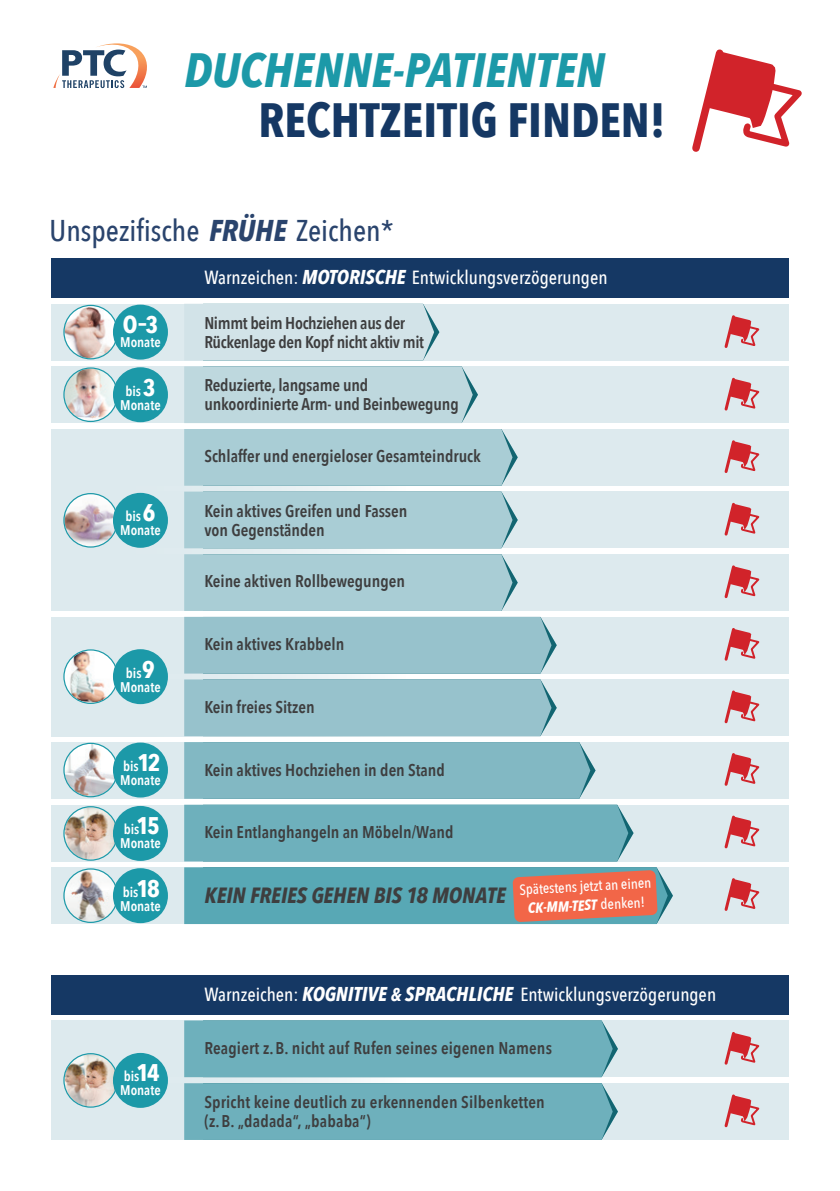
<style>
.page{position:relative;width:840px;height:1191px;background:#fff}
.page>*{position:absolute;margin:0;border:0;box-sizing:border-box;transform-origin:0 0}
.t1{font:italic 700 48px "Avenir Next Condensed";color:#1c99a8}
.t2{font:700 48px "Avenir Next Condensed";color:#153864}
.t3{font:500 30px "Avenir Next Condensed";color:#2a446d}
.t4{font:700 24px "Avenir Next Condensed";color:#fff}
.t5{font:italic 700 22px "Avenir Next Condensed";color:#3e3e3f}
.t6{font:500 19px "Avenir Next Condensed";color:#fff}
.t7{font:600 17px/19px "Avenir Next Condensed";color:#3e3e3f}
.t8{font:600 17px/19px "Avenir Next Condensed";letter-spacing:-.02em;color:#3e3e3f}
.t9{font:500 14.6px/19px "Avenir Next Condensed";color:#fff;text-align:center}
.t10{font:600 14px/14px "Avenir Next Condensed";color:#fff;text-align:center}
.s1{font-weight:700;font-style:italic}
.s2{font-weight:700;font-size:24px}
.s3{font-weight:700;font-style:italic;font-size:20px}
.s4{font-weight:700;font-style:italic;font-size:18px}
</style>
<div class="page">
<div style="left:51px;top:366px;width:737px;height:57px;background:#ddeaee"></div>
<div style="left:184px;top:366px;width:293px;height:57px;background:#bed8de"></div>
<div style="left:51px;top:304px;width:737px;height:56px;background:#ddeaee"></div>
<div style="left:185px;top:304px;width:254px;height:56px;background:#d2e3e8"></div>
<img style="left:65px;top:306px;width:52px;height:52px;border-radius:26px">
<div style="left:63px;top:305px;width:55px;height:54px;border:1px solid #1c99a8;border-radius:50%"></div>
<div style="left:113px;top:305px;width:55px;height:54px;background:#1c99a8;border-radius:50%"></div>
<div style="left:51px;top:258px;width:737px;height:40px;background:#153864"></div>
<svg style="left:724px;top:315px;width:36px;height:33px"></svg>
<svg style="left:724px;top:377px;width:36px;height:34px"></svg>
<svg style="left:51px;top:673px;width:432px;height:6px"></svg>
<div style="left:51px;top:429px;width:432px;height:182px;background:linear-gradient(to right,#d5e5ea,#fff)"></div>
<div style="left:51px;top:429px;width:737px;height:57px;background:#ddeaee"></div>
<div style="left:51px;top:554px;width:737px;height:57px;background:#ddeaee"></div>
<div style="left:184px;top:554px;width:333px;height:57px;background:#a9cdd5"></div>
<div style="left:51px;top:679px;width:737px;height:57px;background:#ddeaee"></div>
<div style="left:184px;top:679px;width:372px;height:57px;background:#97c2cc"></div>
<div style="left:51px;top:617px;width:737px;height:56px;background:#ddeaee"></div>
<div style="left:184px;top:617px;width:372px;height:56px;background:#97c2cc"></div>
<img style="left:65px;top:650px;width:51px;height:53px">
<div style="left:63px;top:649px;width:55px;height:55px;border:1px solid #1c99a8;border-radius:50%"></div>
<div style="left:113px;top:649px;width:55px;height:55px;background:#1c99a8;border-radius:50%"></div>
<div style="left:51px;top:804px;width:737px;height:57px;background:#ddeaee"></div>
<img style="left:65px;top:807px;width:52px;height:52px;border-radius:26px">
<div style="left:63px;top:806px;width:55px;height:54px;border:1px solid #1c99a8;border-radius:50%"></div>
<div style="left:113px;top:806px;width:55px;height:55px;background:#1c99a8;border-radius:50%"></div>
<div style="left:51px;top:491px;width:737px;height:57px;background:#ddeaee"></div>
<svg style="left:184px;top:429px;width:333px;height:119px;background:#abced6"></svg>
<img style="left:65px;top:494px;width:52px;height:52px;border-radius:26px">
<div style="left:63px;top:493px;width:55px;height:54px;border:1px solid #1c99a8;border-radius:50%"></div>
<div style="left:113px;top:493px;width:55px;height:55px;background:#1c99a8;border-radius:50%"></div>
<div style="left:51px;top:742px;width:737px;height:57px;background:#ddeaee"></div>
<svg style="left:184px;top:742px;width:449px;height:119px;background:#82b9c4"></svg>
<img style="left:65px;top:744px;width:52px;height:52px;border-radius:26px">
<div style="left:63px;top:742px;width:55px;height:55px;border:1px solid #1c99a8;border-radius:50%"></div>
<div style="left:113px;top:742px;width:55px;height:55px;background:#1c99a8;border-radius:50%"></div>
<div style="left:51px;top:867px;width:737px;height:57px;background:#ddeaee"></div>
<svg style="left:184px;top:867px;width:488px;height:57px;background:#7d999c"></svg>
<img style="left:65px;top:869px;width:52px;height:52px;border-radius:26px">
<div style="left:63px;top:868px;width:55px;height:55px;border:1px solid #1c99a8;border-radius:50%"></div>
<div style="left:113px;top:868px;width:55px;height:55px;background:#1c99a8;border-radius:50%"></div>
<svg style="left:724px;top:440px;width:36px;height:33px"></svg>
<svg style="left:724px;top:502px;width:36px;height:34px"></svg>
<svg style="left:724px;top:565px;width:36px;height:33px"></svg>
<svg style="left:724px;top:628px;width:36px;height:33px"></svg>
<svg style="left:724px;top:690px;width:36px;height:34px"></svg>
<svg style="left:724px;top:753px;width:36px;height:33px"></svg>
<svg style="left:724px;top:815px;width:36px;height:34px"></svg>
<svg style="left:724px;top:878px;width:36px;height:33px"></svg>
<svg style="left:692px;top:49px;width:110px;height:103px"></svg>
<svg style="left:51px;top:1077px;width:432px;height:6px"></svg>
<div style="left:51px;top:1020px;width:737px;height:57px;background:#ddeaee"></div>
<div style="left:51px;top:1083px;width:737px;height:57px;background:#ddeaee"></div>
<div style="left:51px;top:975px;width:737px;height:39px;background:#153864"></div>
<div style="left:184px;top:1083px;width:433px;height:57px;background:#6eb0bc"></div>
<div style="left:184px;top:1020px;width:433px;height:57px;background:#6eb0bc"></div>
<img style="left:65px;top:1054px;width:52px;height:52px;border-radius:26px">
<div style="left:63px;top:1053px;width:55px;height:54px;border:1px solid #1c99a8;border-radius:50%"></div>
<div style="left:113px;top:1053px;width:55px;height:54px;background:#1c99a8;border-radius:50%"></div>
<svg style="left:724px;top:1032px;width:36px;height:33px"></svg>
<svg style="left:724px;top:1094px;width:36px;height:34px"></svg>
<svg style="left:53px;top:43px;width:94px;height:45px"></svg>
<img style="left:65px;top:368px;width:52px;height:53px;border-radius:26px">
<div style="left:63px;top:367px;width:55px;height:55px;border:1px solid #1c99a8;border-radius:50%"></div>
<div style="left:113px;top:367px;width:55px;height:55px;background:#1c99a8;border-radius:50%"></div>
<h1 class="t1" style="left:184px;top:40px;width:422px">DUCHENNE-PATIENTEN</h1>
<h1 class="t2" style="left:258px;top:90px;width:408px">RECHTZEITIG FINDEN!</h1>
<h2 class="t3" style="left:50px;top:212px;width:345px">Unspezifische <span class="s1">FRÜHE</span> Zeichen*</h2>
<h3 class="t4" style="left:123px;top:310px;width:37px">O–3</h3>
<p class="t10" style="left:120px;top:335px;width:42px">Monate</p>
<p class="t10" style="left:120px;top:383px;width:42px">bis <span class="s2">3<br></span>Monate</p>
<p class="t10" style="left:120px;top:509px;width:42px">bis <span class="s2">6<br></span>Monate</p>
<p class="t10" style="left:120px;top:665px;width:42px">bis <span class="s2">9<br></span>Monate</p>
<p class="t10" style="left:120px;top:758px;width:42px;text-align:left">bis<span class="s2">12<br></span>Monate</p>
<p class="t6" style="left:204px;top:266px;width:404px">Warnzeichen: <span class="s3">MOTORISCHE</span> Entwicklungsverzögerungen</p>
<p class="t8" style="left:204px;top:313px;width:221px">Nimmt beim Hochziehen aus der<br>Rückenlage den Kopf nicht aktiv mit</p>
<p class="t7" style="left:204px;top:375px;width:256px">Reduzierte, langsame und unkoordinierte Arm- und Beinbewegung</p>
<p class="t7" style="left:204px;top:446px;width:278px">Schlaffer und energieloser Gesamteindruck</p>
<p class="t7" style="left:204px;top:500px;width:204px">Kein aktives Greifen und Fassen von Gegenständen</p>
<p class="t7" style="left:204px;top:570px;width:202px">Keine aktiven Rollbewegungen</p>
<p class="t7" style="left:204px;top:634px;width:141px">Kein aktives Krabbeln</p>
<p class="t7" style="left:204px;top:697px;width:112px">Kein freies Sitzen</p>
<p class="t7" style="left:204px;top:759px;width:242px">Kein aktives Hochziehen in den Stand</p>
<p class="t10" style="left:124px;top:822px;width:38px">bis<span class="s2">15</span></p>
<p class="t7" style="left:204px;top:822px;width:250px">Kein Entlanghangeln an Möbeln/Wand</p>
<p class="t10" style="left:120px;top:836px;width:42px">Monate</p>
<p class="t10" style="left:120px;top:884px;width:42px;text-align:left">bis<span class="s2">18<br></span>Monate</p>
<p class="t10" style="left:120px;top:1069px;width:42px;text-align:left">bis<span class="s2">14<br></span>Monate</p>
<p class="t5" style="left:204px;top:881px;width:302px">KEIN FREIES GEHEN BIS 18 MONATE</p>
<p class="t9" style="left:519px;top:880px;width:133px;rotate:-3deg">Spätestens jetzt an einen<br><span class="s1">CK-MM-TEST</span> denken!</p>
<p class="t6" style="left:204px;top:982px;width:513px">Warnzeichen: <span class="s3">KOGNITIVE</span> <span class="s4">&amp;</span> <span class="s3">SPRACHLICHE</span> Entwicklungsverzögerungen</p>
<p class="t7" style="left:204px;top:1038px;width:349px">Reagiert z.B. nicht auf Rufen seines eigenen Namens</p>
<p class="t7" style="left:204px;top:1092px;width:342px">Spricht keine deutlich zu erkennenden Silbenketten (z.B. „dadada“, „bababa“)</p>
</div>
